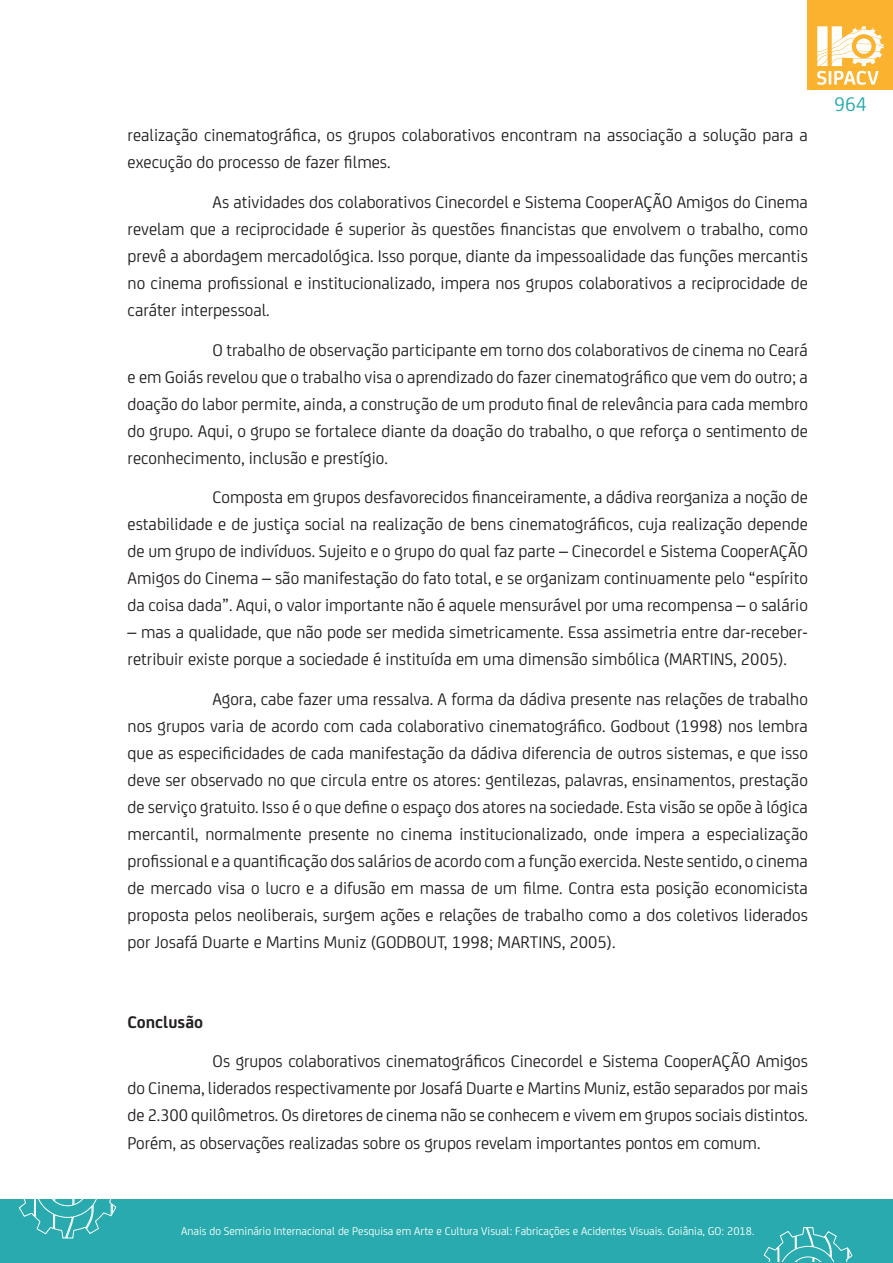
<style>
.page{position:relative;width:893px;height:1263px;background:#fff}
.page>*{position:absolute;margin:0;border:0;box-sizing:border-box;transform-origin:0 0}
.t1{font:21px "FS Joey";color:#28aaae}
.texto_corrido{font:18px/27px "FS Joey";color:#231f20;text-align:justify}
.texto_corrido-2{font:700 18px "FS Joey";color:#231f20}
.t2{font:12px "FS Joey";color:#fff}
</style>
<div class="page">
<div style="left:808px;top:0;width:85px;height:89px;background:#fbb22e"></div>
<svg style="left:817px;top:26px;width:67px;height:59px"></svg>
<div style="left:0;top:1199px;width:893px;height:64px;background:#28aaae"></div>
<svg style="left:18px;top:1199px;width:99px;height:40px"></svg>
<svg style="left:763px;top:1227px;width:90px;height:35px"></svg>
<p class="texto_corrido" style="left:128px;top:121px;width:682px">realização cinematográfica, os grupos colaborativos encontram na associação a solução para a execução do processo de fazer filmes.</p>
<p class="texto_corrido" style="left:128px;top:187px;width:682px;text-indent:85px">As atividades dos colaborativos Cinecordel e Sistema CooperAÇÃO Amigos do Cinema revelam que a reciprocidade é superior às questões financistas que envolvem o trabalho, como prevê a abordagem mercadológica. Isso porque, diante da impessoalidade das funções mercantis no cinema profissional e institucionalizado, impera nos grupos colaborativos a reciprocidade de caráter interpessoal.</p>
<p class="texto_corrido" style="left:128px;top:335px;width:682px;text-indent:85px">O trabalho de observação participante em torno dos colaborativos de cinema no Ceará e em Goiás revelou que o trabalho visa o aprendizado do fazer cinematográfico que vem do outro; a doação do labor permite, ainda, a construção de um produto final de relevância para cada membro do grupo. Aqui, o grupo se fortalece diante da doação do trabalho, o que reforça o sentimento de reconhecimento, inclusão e prestígio.</p>
<p class="texto_corrido" style="left:128px;top:483px;width:682px;text-indent:85px">Composta em grupos desfavorecidos financeiramente, a dádiva reorganiza a noção de estabilidade e de justiça social na realização de bens cinematográficos, cuja realização depende de um grupo de indivíduos. Sujeito e o grupo do qual faz parte – Cinecordel e Sistema CooperAÇÃO Amigos do Cinema – são manifestação do fato total, e se organizam continuamente pelo “espírito da coisa dada”. Aqui, o valor importante não é aquele mensurável por uma recompensa – o salário</p>
<p class="texto_corrido" style="left:128px;top:618px;width:682px">– mas a qualidade, que não pode ser medida simetricamente. Essa assimetria entre dar-receber&shy;retribuir existe porque a sociedade é instituída em uma dimensão simbólica (MARTINS, 2005).</p>
<p class="texto_corrido" style="left:128px;top:685px;width:682px;text-indent:85px">Agora, cabe fazer uma ressalva. A forma da dádiva presente nas relações de trabalho nos grupos varia de acordo com cada colaborativo cinematográfico. Godbout (1998) nos lembra que as especificidades de cada manifestação da dádiva diferencia de outros sistemas, e que isso deve ser observado no que circula entre os atores: gentilezas, palavras, ensinamentos, prestação de serviço gratuito. Isso é o que define o espaço dos atores na sociedade. Esta visão se opõe à lógica mercantil, normalmente presente no cinema institucionalizado, onde impera a especialização profissional e a quantificação dos salários de acordo com a função exercida. Neste sentido, o cinema de mercado visa o lucro e a difusão em massa de um filme. Contra esta posição economicista proposta pelos neoliberais, surgem ações e relações de trabalho como a dos coletivos liderados por Josafá Duarte e Martins Muniz (GODBOUT, 1998; MARTINS, 2005).</p>
<p class="texto_corrido-2" style="left:128px;top:1008px;width:77px">Conclusão</p>
<p class="texto_corrido" style="left:128px;top:1047px;width:682px;text-indent:85px">Os grupos colaborativos cinematográficos Cinecordel e Sistema CooperAÇÃO Amigos do Cinema, liderados respectivamente por Josafá Duarte e Martins Muniz, estão separados por mais de 2.300 quilômetros. Os diretores de cinema não se conhecem e vivem em grupos sociais distintos.<br>Porém, as observações realizadas sobre os grupos revelam importantes pontos em comum.</p>
<p class="t1" style="left:834px;top:90px;width:34px">964</p>
<p class="t2" style="left:181px;top:1223px;width:575px">Anais do Seminário Internacional de Pesquisa em Arte e Cultura Visual: Fabricações e Acidentes Visuais. Goiânia, GO: 2018.</p>
</div>
